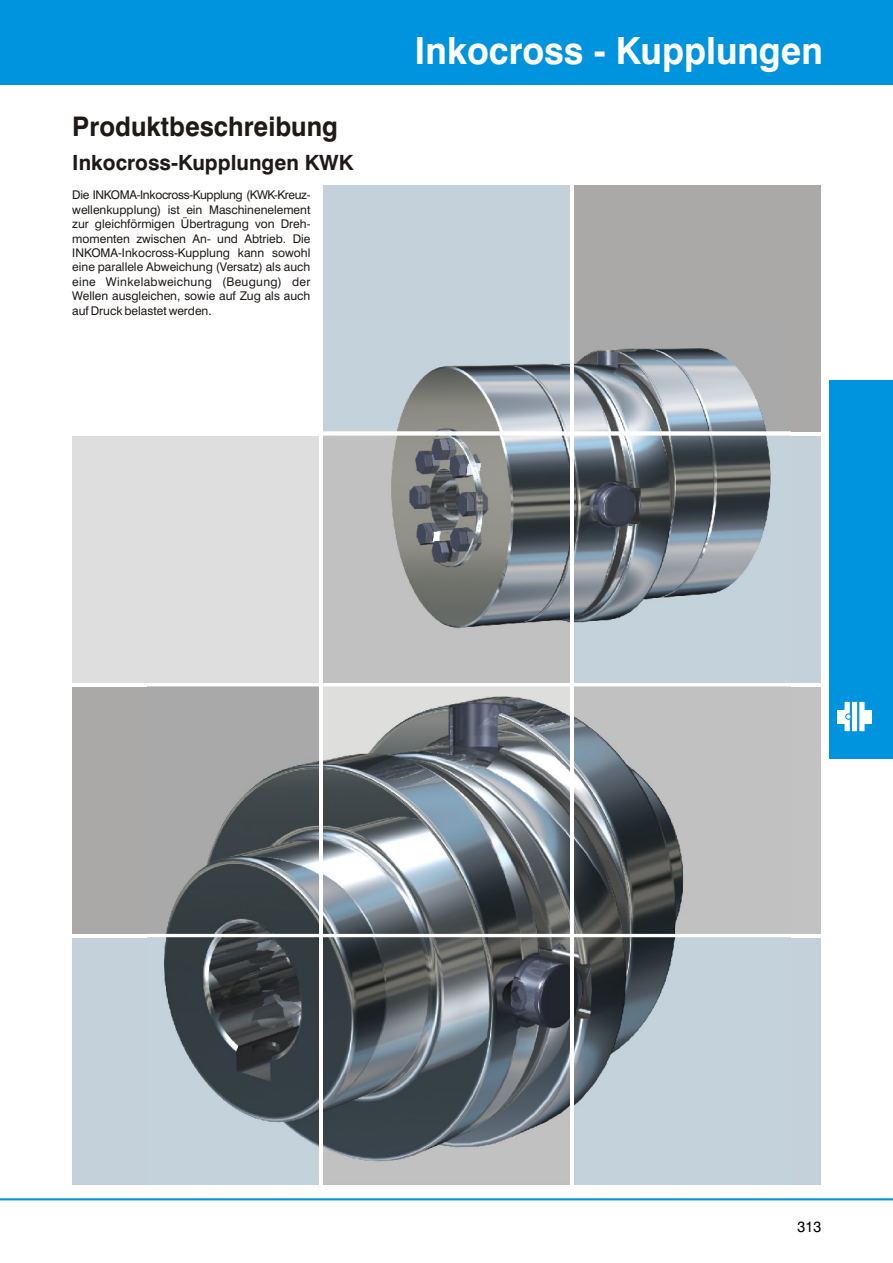
<style>
.page{position:relative;width:893px;height:1263px;background:#fff}
.page>*{position:absolute;margin:0;border:0;box-sizing:border-box;transform-origin:0 0}
.t1{font:700 37.5px "Swiss 721 BT";color:#fff;scale:.96 1}
.t2{font:700 27px "Swiss 721 BT";color:#1f1a17;scale:.96 1}
.t3{font:700 21px "Swiss 721 BT";color:#1f1a17}
.t4{font:15px "Swiss 721 BT";color:#000;scale:.96 1}
.t5{font:12px/14.4px "Swiss 721 BT";color:#1f1a17;text-align:justify}
</style>
<div class="page">
<div style="left:574px;top:185px;width:247px;height:247px;background:#aba8a8"></div>
<div style="left:72px;top:938px;width:247px;height:246px;background:#c4d1db"></div>
<div style="left:574px;top:436px;width:247px;height:246px;background:#c4d1db"></div>
<div style="left:574px;top:938px;width:247px;height:246px;background:#c4d1db"></div>
<div style="left:574px;top:687px;width:247px;height:246px;background:#c2c2c2"></div>
<div style="left:0;top:0;width:893px;height:85px;background:#0094de"></div>
<hr style="left:0;top:1198px;width:893px;height:2px;background:#0094de">
<div style="left:829px;top:381px;width:64px;height:378px;background:#0094de"></div>
<div style="left:863px;top:710px;width:9px;height:13px;background:#fff"></div>
<div style="left:837px;top:710px;width:9px;height:13px;background:#fff"></div>
<svg style="left:843px;top:701px;width:23px;height:31px"></svg>
<div style="left:323px;top:185px;width:247px;height:247px;background:#c4d1db"></div>
<div style="left:72px;top:436px;width:247px;height:246px;background:#dedede"></div>
<div style="left:72px;top:687px;width:247px;height:246px;background:#aba8a8"></div>
<img style="left:166px;top:760px;width:153px;height:173px">
<img style="left:164px;top:938px;width:155px;height:209px">
<img style="left:323px;top:363px;width:247px;height:69px">
<img style="left:323px;top:687px;width:247px;height:246px">
<img style="left:323px;top:938px;width:247px;height:246px">
<img style="left:574px;top:348px;width:217px;height:84px">
<img style="left:574px;top:436px;width:197px;height:187px">
<img style="left:574px;top:716px;width:110px;height:217px">
<img style="left:574px;top:938px;width:102px;height:168px">
<img style="left:323px;top:436px;width:247px;height:246px">
<h2 class="t2" style="left:72px;top:116px;width:278px">Produktbeschreibung</h2>
<h3 class="t3" style="left:72px;top:154px;width:283px">Inkocross-Kupplungen KWK</h3>
<p class="t5" style="left:72px;top:189px;width:240px">Die INKOMA-Inkocross-Kupplung (KWK-Kreuz&shy;wellenkupplung) ist ein Maschinenelement zur gleichförmigen Übertragung von Dreh&shy;momenten zwischen An- und Abtrieb. Die INKOMA-Inkocross-Kupplung kann sowohl eine parallele Abweichung (Versatz) als auch eine Winkelabweichung (Beugung) der Wellen ausgleichen, sowie auf Zug als auch auf Druck belastet werden.</p>
<h1 class="t1" style="left:415px;top:35px;width:427px">Inkocross - Kupplungen</h1>
<p class="t4" style="left:798px;top:1221px;width:26px">313</p>
</div>
